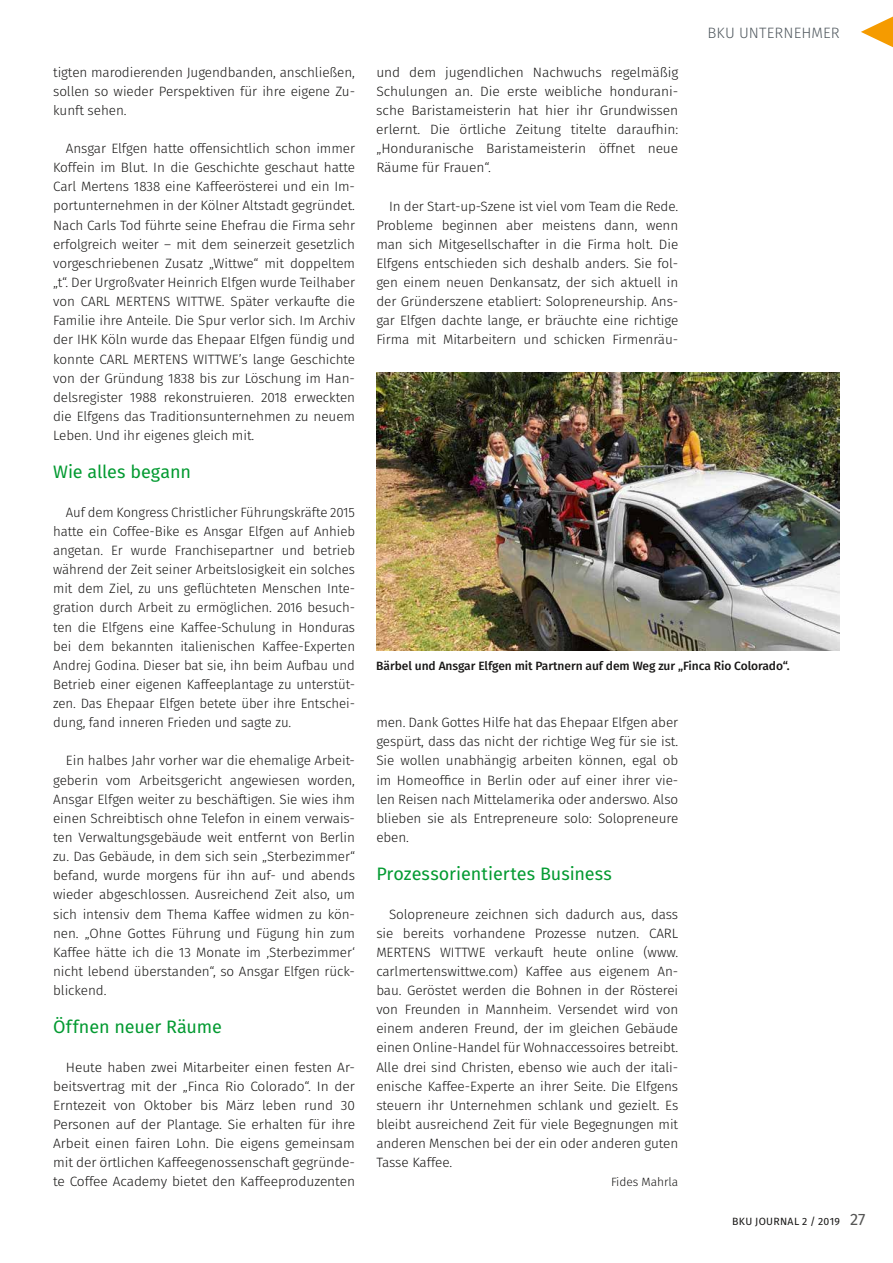
<style>
.page{position:relative;width:893px;height:1263px;background:#fff}
.page>*{position:absolute;margin:0;border:0;box-sizing:border-box;transform-origin:0 0}
.t1{font:18px "Fira Sans";letter-spacing:-.005em;color:#039a31}
.t2{font:300 15px "Fira Sans";letter-spacing:.005em;color:#525a60}
.t3{font:300 13.5px/19.2px "Fira Sans";letter-spacing:-.005em;color:#181716;text-align:justify}
.t4{font:500 12px "Fira Sans";letter-spacing:-.005em;color:#181716}
.t5{font:300 12px "Fira Sans";letter-spacing:-.005em;color:#181716}
.t6{font:10.5px "Fira Sans";letter-spacing:.025em;color:#181716}
.s1{font-size:16.5px;color:#565655}
</style>
<div class="page">
<svg style="left:861px;top:17px;width:32px;height:30px"></svg>
<img style="left:376px;top:372px;width:464px;height:279px">
<p class="t3" style="left:53px;top:62px;width:303px">tigten marodierenden Jugendbanden, anschließen, sollen so wieder Perspektiven für ihre eigene Zu&shy;kunft sehen.</p>
<p class="t3" style="left:53px;top:139px;width:303px;text-indent:13px">Ansgar Elfgen hatte offensichtlich schon immer Koffein im Blut. In die Geschichte geschaut hatte Carl Mertens 1838 eine Kaffeerösterei und ein Im&shy;portunternehmen in der Kölner Altstadt gegründet.<br>Nach Carls Tod führte seine Ehefrau die Firma sehr erfolgreich weiter – mit dem seinerzeit gesetzlich vorgeschriebenen Zusatz „Wittwe“ mit doppeltem „t“. Der Urgroßvater Heinrich Elfgen wurde Teilhaber von CARL MERTENS WITTWE. Später verkaufte die Familie ihre Anteile. Die Spur verlor sich. Im Archiv der IHK Köln wurde das Ehepaar Elfgen fündig und konnte CARL MERTENS WITTWE’s lange Geschichte von der Gründung 1838 bis zur Löschung im Han&shy;delsregister 1988 rekonstruieren. 2018 erweckten die Elfgens das Traditionsunternehmen zu neuem Leben. Und ihr eigenes gleich mit.</p>
<h1 class="t1" style="left:53px;top:458px;width:139px">Wie alles begann</h1>
<p class="t3" style="left:53px;top:502px;width:303px;text-indent:13px">Auf dem Kongress Christlicher Führungskräfte 2015 hatte ein Coffee-Bike es Ansgar Elfgen auf Anhieb angetan. Er wurde Franchisepartner und betrieb während der Zeit seiner Arbeitslosigkeit ein solches mit dem Ziel, zu uns geflüchteten Menschen Inte&shy;gration durch Arbeit zu ermöglichen. 2016 besuch&shy;ten die Elfgens eine Kaffee-Schulung in Honduras bei dem bekannten italienischen Kaffee-Experten Andrej Godina. Dieser bat sie, ihn beim Aufbau und Betrieb einer eigenen Kaffeeplantage zu unterstüt&shy;zen. Das Ehepaar Elfgen betete über ihre Entschei&shy;dung, fand inneren Frieden und sagte zu.</p>
<p class="t3" style="left:53px;top:751px;width:303px;text-indent:13px">Ein halbes Jahr vorher war die ehemalige Arbeit&shy;geberin vom Arbeitsgericht angewiesen worden, Ansgar Elfgen weiter zu beschäftigen. Sie wies ihm einen Schreibtisch ohne Telefon in einem verwais&shy;ten Verwaltungsgebäude weit entfernt von Berlin zu. Das Gebäude, in dem sich sein „Sterbezimmer“ befand, wurde morgens für ihn auf- und abends wieder abgeschlossen. Ausreichend Zeit also, um sich intensiv dem Thema Kaffee widmen zu kön&shy;nen. „Ohne Gottes Führung und Fügung hin zum Kaffee hätte ich die 13 Monate im ‚Sterbezimmer‘ nicht lebend überstanden“, so Ansgar Elfgen rück&shy;blickend.</p>
<h1 class="t1" style="left:53px;top:1013px;width:170px">Öffnen neuer Räume</h1>
<p class="t3" style="left:53px;top:1057px;width:303px;text-indent:13px">Heute haben zwei Mitarbeiter einen festen Ar&shy;beitsvertrag mit der „Finca Rio Colorado“. In der Erntezeit von Oktober bis März leben rund 30<br>Personen auf der Plantage. Sie erhalten für ihre Arbeit einen fairen Lohn. Die eigens gemeinsam mit der örtlichen Kaffeegenossenschaft gegründe&shy;te Coffee Academy bietet den Kaffeeproduzenten</p>
<p class="t3" style="left:376px;top:62px;width:303px">und dem jugendlichen Nachwuchs regelmäßig Schulungen an. Die erste weibliche hondurani&shy;sche Baristameisterin hat hier ihr Grundwissen erlernt. Die örtliche Zeitung titelte daraufhin: „Honduranische Baristameisterin öffnet neue Räume für Frauen“.</p>
<p class="t3" style="left:376px;top:196px;width:303px;text-indent:13px">In der Start-up-Szene ist viel vom Team die Rede.<br>Probleme beginnen aber meistens dann, wenn man sich Mitgesellschafter in die Firma holt. Die Elfgens entschieden sich deshalb anders. Sie fol&shy;gen einem neuen Denkansatz, der sich aktuell in der Gründerszene etabliert: Solopreneurship. Ans&shy;gar Elfgen dachte lange, er bräuchte eine richtige Firma mit Mitarbeitern und schicken Firmenräu-</p>
<p class="t2" style="left:707px;top:22px;width:134px">BKU UNTERNEHMER</p>
<p class="t4" style="left:376px;top:656px;width:415px">Bärbel und Ansgar Elfgen mit Partnern auf dem Weg zur „Finca Rio Colorado“.</p>
<p class="t3" style="left:376px;top:713px;width:303px">men. Dank Gottes Hilfe hat das Ehepaar Elfgen aber gespürt, dass das nicht der richtige Weg für sie ist.<br>Sie wollen unabhängig arbeiten können, egal ob im Homeoffice in Berlin oder auf einer ihrer vie&shy;len Reisen nach Mittelamerika oder anderswo. Also blieben sie als Entrepreneure solo: Solopreneure eben.</p>
<h1 class="t1" style="left:376px;top:860px;width:237px">Prozessorientiertes Business</h1>
<p class="t3" style="left:376px;top:904px;width:303px;text-indent:13px">Solopreneure zeichnen sich dadurch aus, dass sie bereits vorhandene Prozesse nutzen. CARL MERTENS WITTWE verkauft heute online (www. carlmertenswittwe.com) Kaffee aus eigenem An&shy;bau. Geröstet werden die Bohnen in der Rösterei von Freunden in Mannheim. Versendet wird von einem anderen Freund, der im gleichen Gebäude einen Online-Handel für Wohnaccessoires betreibt.<br>Alle drei sind Christen, ebenso wie auch der itali&shy;enische Kaffee-Experte an ihrer Seite. Die Elfgens steuern ihr Unternehmen schlank und gezielt. Es bleibt ausreichend Zeit für viele Begegnungen mit anderen Menschen bei der ein oder anderen guten Tasse Kaffee.</p>
<p class="t5" style="left:611px;top:1174px;width:69px">Fides Mahrla</p>
<p class="t6" style="left:732px;top:1213px;width:135px">BKU JOURNAL 2 / 2019 <span class="s1">27</span></p>
</div>
